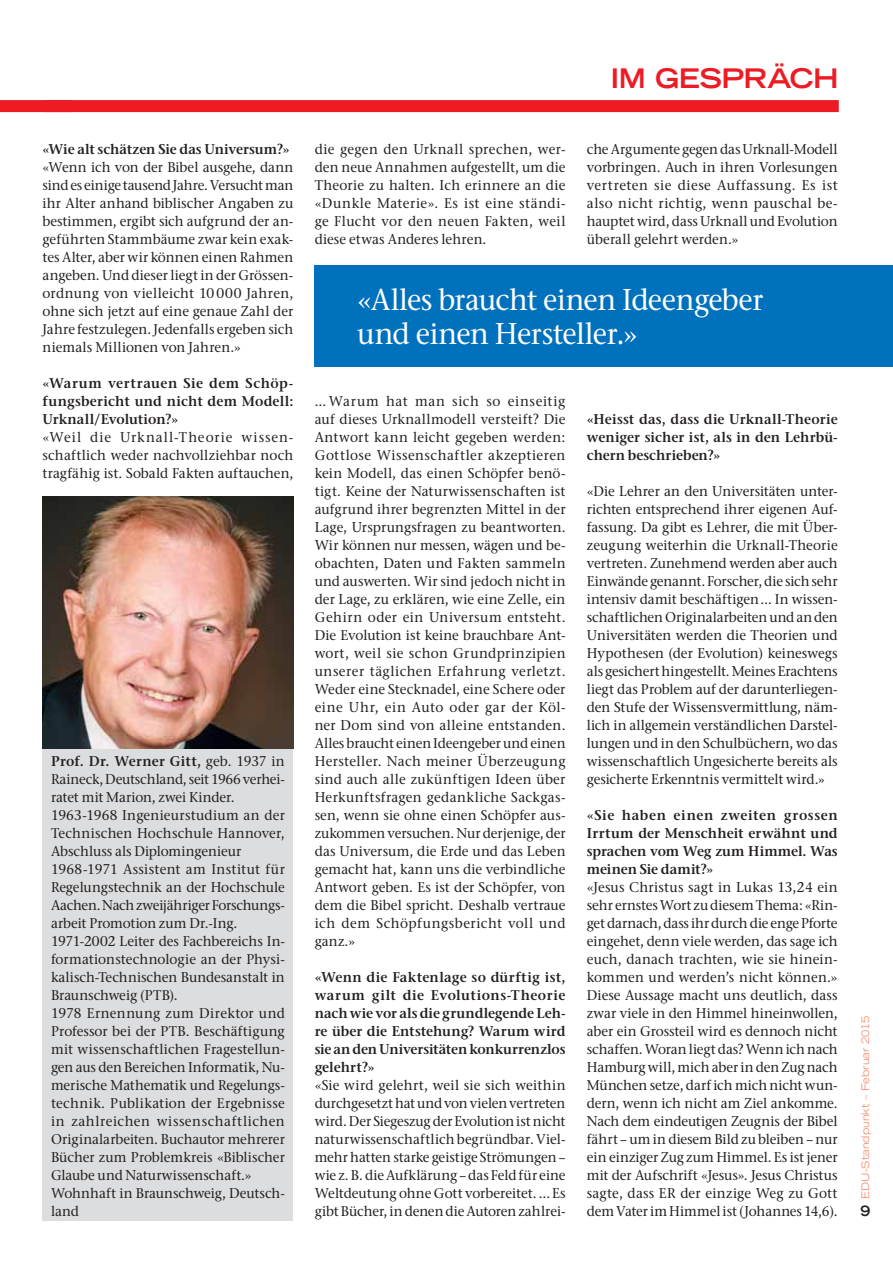
<style>
.page{position:relative;width:893px;height:1263px;background:#fff}
.page>*{position:absolute;margin:0;border:0;box-sizing:border-box;transform-origin:0 0}
.t1{font:500 30px/34.5px "Stone Ser ITC Std";letter-spacing:-.015em;color:#fff;scale:.96 1}
.t2{font:700 expanded 27px "Trade Gothic LT Std";letter-spacing:-.02em;color:#ed1c24}
.t3{font:700 expanded 14.25px "Trade Gothic LT Std";color:#231f20;scale:.96 1}
.t4{font:500 14.1px/18px "Stone Ser ITC Std";color:#231f20;text-align:justify;scale:.96 1}
.t5{font:600 14.1px/18px "Stone Ser ITC Std";color:#231f20;text-align:justify;scale:.96 1}
.t6{font:expanded 10.5px "Trade Gothic LT Std";color:#f69679;scale:.96 1}
.s1{font-weight:600}
</style>
<div class="page">
<div style="left:0;top:100px;width:72px;height:12px;background:#ed1c24"></div>
<div style="left:44px;top:100px;width:795px;height:12px;background:#ed1c24"></div>
<div style="left:43px;top:748px;width:250px;height:472px;background:#dcddde"></div>
<img style="left:43px;top:496px;width:250px;height:252px">
<div style="left:315px;top:265px;width:578px;height:101px;background:#0071bc"></div>
<h2 class="t2" style="left:610px;top:65px;width:230px">IM GESPRÄCH</h2>
<p class="t5" style="left:43px;top:142px;width:259px">«Wie alt schätzen Sie das Universum?»</p>
<p class="t4" style="left:43px;top:160px;width:263px">«Wenn ich von der Bibel ausgehe, dann sind es einige tausend Jahre. Versucht man ihr Alter anhand biblischer Angaben zu bestimmen, ergibt sich aufgrund der an&shy;geführten Stammbäume zwar kein exak&shy;tes Alter, aber wir können einen Rahmen angeben. Und dieser liegt in der Grössen&shy;ordnung von vielleicht 10 000 Jahren, ohne sich jetzt auf eine genaue Zahl der Jahre festzulegen. Jedenfalls ergeben sich niemals Millionen von Jahren.»</p>
<p class="t5" style="left:43px;top:376px;width:263px">«Warum vertrauen Sie dem Schöp&shy;fungsbericht und nicht dem Modell:<br>Urknall/Evolution?»</p>
<p class="t4" style="left:43px;top:430px;width:263px">«Weil die Urknall-Theorie wissen&shy;schaftlich weder nachvollziehbar noch tragfähig ist. Sobald Fakten auftauchen,</p>
<p class="t4" style="left:51px;top:754px;width:245px;text-align:left"><span class="s1">Prof. Dr. Werner Gitt,</span> geb. 1937 in Raineck, Deutschland, seit 1966 verhei&shy;ratet mit Marion, zwei Kinder.<br>1963-1968 Ingenieurstudium an der Technischen Hochschule Hannover, Abschluss als Diplomingenieur 1968-1971 Assistent am Institut für Regelungstechnik an der Hochschule Aachen. Nach zweijähriger Forschungs&shy;arbeit Promotion zum Dr.-Ing.<br>1971-2002 Leiter des Fachbereichs In&shy;formationstechnologie an der Physi&shy;kalisch-Technischen Bundesanstalt in Braunschweig (PTB).<br>1978 Ernennung zum Direktor und Professor bei der PTB. Beschäftigung mit wissenschaftlichen Fragestellun&shy;gen aus den Bereichen Informatik, Nu&shy;merische Mathematik und Regelungs&shy;technik. Publikation der Ergebnisse in zahlreichen wissenschaftlichen Originalarbeiten. Buchautor mehrerer Bücher zum Problemkreis «Biblischer Glaube und Naturwissenschaft.» Wohnhaft in Braunschweig, Deutsch&shy;land</p>
<p class="t4" style="left:315px;top:142px;width:263px">die gegen den Urknall sprechen, wer&shy;den neue Annahmen aufgestellt, um die Theorie zu halten. Ich erinnere an die «Dunkle Materie». Es ist eine ständi&shy;ge Flucht vor den neuen Fakten, weil diese etwas Anderes lehren.</p>
<p class="t4" style="left:587px;top:142px;width:263px">che Argumente gegen das Urknall-Modell vorbringen. Auch in ihren Vorlesungen vertreten sie diese Auffassung. Es ist also nicht richtig, wenn pauschal be&shy;hauptet wird, dass Urknall und Evolution überall gelehrt werden.»</p>
<h1 class="t1" style="left:357px;top:285px;width:425px">«Alles braucht einen Ideengeber und einen Hersteller.»</h1>
<p class="t4" style="left:315px;top:394px;width:263px">… Warum hat man sich so einseitig auf dieses Urknallmodell versteift? Die Antwort kann leicht gegeben werden:<br>Gottlose Wissenschaftler akzeptieren kein Modell, das einen Schöpfer benö&shy;tigt. Keine der Naturwissenschaften ist aufgrund ihrer begrenzten Mittel in der Lage, Ursprungsfragen zu beantworten.<br>Wir können nur messen, wägen und be&shy;obachten, Daten und Fakten sammeln und auswerten. Wir sind jedoch nicht in der Lage, zu erklären, wie eine Zelle, ein Gehirn oder ein Universum entsteht.<br>Die Evolution ist keine brauchbare Ant&shy;wort, weil sie schon Grundprinzipien unserer täglichen Erfahrung verletzt.<br>Weder eine Stecknadel, eine Schere oder eine Uhr, ein Auto oder gar der Köl&shy;ner Dom sind von alleine entstanden.<br>Alles braucht einen Ideengeber und einen Hersteller. Nach meiner Überzeugung sind auch alle zukünftigen Ideen über Herkunftsfragen gedankliche Sackgas&shy;sen, wenn sie ohne einen Schöpfer aus&shy;zukommen versuchen. Nur derjenige, der das Universum, die Erde und das Leben gemacht hat, kann uns die verbindliche Antwort geben. Es ist der Schöpfer, von dem die Bibel spricht. Deshalb vertraue ich dem Schöpfungsbericht voll und ganz.»</p>
<p class="t5" style="left:315px;top:970px;width:263px">«Wenn die Faktenlage so dürftig ist, warum gilt die Evolutions-Theorie nach wie vor als die grundlegende Leh&shy;re über die Entstehung? Warum wird sie an den Universitäten konkurrenzlos gelehrt?»</p>
<p class="t4" style="left:315px;top:1078px;width:263px">«Sie wird gelehrt, weil sie sich weithin durchgesetzt hat und von vielen vertreten wird. Der Siegeszug der Evolution ist nicht naturwissenschaftlich begründbar. Viel&shy;mehr hatten starke geistige Strömungen – wie z. B. die Aufklärung – das Feld für eine Weltdeutung ohne Gott vorbereitet. … Es gibt Bücher, in denen die Autoren zahlrei-</p>
<p class="t5" style="left:587px;top:412px;width:263px">«Heisst das, dass die Urknall-Theorie weniger sicher ist, als in den Lehrbü&shy;chern beschrieben?»</p>
<p class="t4" style="left:587px;top:484px;width:263px">«Die Lehrer an den Universitäten unter&shy;richten entsprechend ihrer eigenen Auf&shy;fassung. Da gibt es Lehrer, die mit Über&shy;zeugung weiterhin die Urknall-Theorie vertreten. Zunehmend werden aber auch Einwände genannt. Forscher, die sich sehr intensiv damit beschäftigen … In wissen&shy;schaftlichen Originalarbeiten und an den Universitäten werden die Theorien und Hypothesen (der Evolution) keineswegs als gesichert hingestellt. Meines Erachtens liegt das Problem auf der darunterliegen&shy;den Stufe der Wissensvermittlung, näm&shy;lich in allgemein verständlichen Darstel&shy;lungen und in den Schulbüchern, wo das wissenschaftlich Ungesicherte bereits als gesicherte Erkenntnis vermittelt wird.»</p>
<p class="t5" style="left:587px;top:808px;width:263px">«Sie haben einen zweiten grossen Irrtum der Menschheit erwähnt und sprachen vom Weg zum Himmel. Was meinen Sie damit?»</p>
<p class="t4" style="left:587px;top:880px;width:263px">«Jesus Christus sagt in Lukas 13,24 ein sehr ernstes Wort zu diesem Thema: «Rin&shy;get darnach, dass ihr durch die enge Pforte eingehet, denn viele werden, das sage ich euch, danach trachten, wie sie hinein&shy;kommen und werden’s nicht können.» Diese Aussage macht uns deutlich, dass zwar viele in den Himmel hineinwollen, aber ein Grossteil wird es dennoch nicht schaffen. Woran liegt das? Wenn ich nach Hamburg will, mich aber in den Zug nach München setze, darf ich mich nicht wun&shy;dern, wenn ich nicht am Ziel ankomme.<br>Nach dem eindeutigen Zeugnis der Bibel fährt – um in diesem Bild zu bleiben – nur ein einziger Zug zum Himmel. Es ist jener mit der Aufschrift «Jesus». Jesus Christus sagte, dass ER der einzige Weg zu Gott dem Vater im Himmel ist (Johannes 14,6).</p>
<p class="t6" style="left:860px;top:1199px;width:192px;rotate:-90deg">EDU-Standpunkt – Februar 2015</p>
<p class="t3" style="left:860px;top:1204px;width:12px">9</p>
</div>
